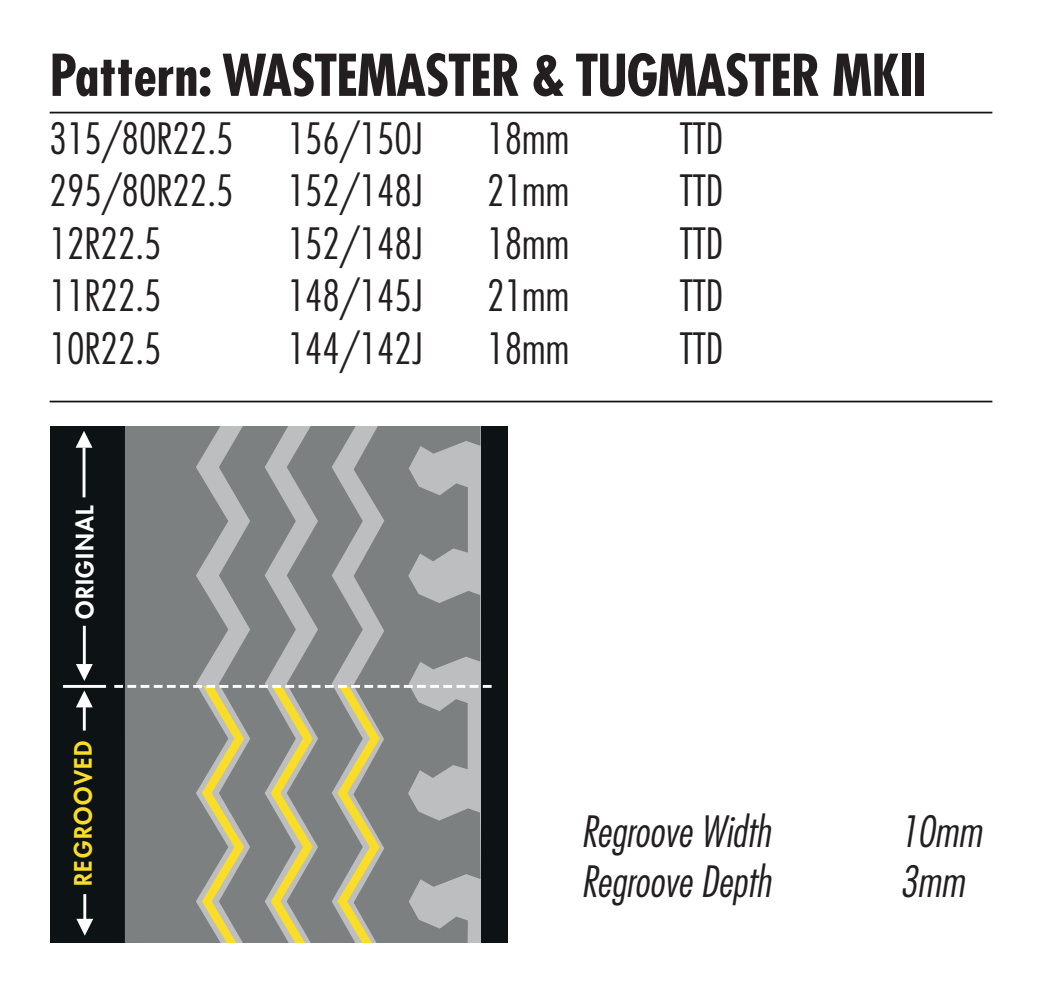
<style>
.page{position:relative;width:1042px;height:993px;background:#fff}
.page>*{position:absolute;margin:0;border:0;box-sizing:border-box;transform-origin:0 0}
.t1{font:700 condensed 56px "Futura LT Pro";letter-spacing:-.02em;color:#231f20}
.t2{font:300 condensed 42px "Futura LT Pro";color:#231f20}
.t3{font:italic 300 condensed 42px "Futura LT Pro";color:#231f20}
.t4{font:800 23.45px "Futura LT Pro";color:#f9dd28}
.t5{font:800 23.45px "Futura LT Pro";letter-spacing:.065em;color:#fff}
</style>
<div class="page">
<div style="left:50px;top:426px;width:457px;height:516px;background:#0d1214"></div>
<svg style="left:125px;top:426px;width:355px;height:516px;background:#8c8f90"></svg>
<svg style="left:195px;top:672px;width:191px;height:270px;background:#9b9a80"></svg>
<div style="left:202px;top:677px;width:12px;height:8px;background:#bcbebf"></div>
<div style="left:271px;top:677px;width:12px;height:8px;background:#bcbebf"></div>
<div style="left:338px;top:677px;width:11px;height:8px;background:#bcbebf"></div>
<svg style="left:114px;top:684px;width:377px;height:3px"></svg>
<svg style="left:76px;top:431px;width:16px;height:16px"></svg>
<svg style="left:76px;top:663px;width:17px;height:17px"></svg>
<hr style="left:83px;top:447px;width:2px;height:50px;background:#fff">
<hr style="left:83px;top:625px;width:3px;height:39px;background:#fff">
<hr style="left:83px;top:707px;width:3px;height:23px;background:#fff">
<svg style="left:76px;top:690px;width:17px;height:17px"></svg>
<hr style="left:63px;top:684px;width:43px;height:3px;background:#fff">
<svg style="left:76px;top:918px;width:17px;height:17px"></svg>
<hr style="left:83px;top:893px;width:3px;height:25px;background:#fff">
<hr style="left:50px;top:112px;width:942px;height:1px;background:#101414">
<hr style="left:50px;top:400px;width:942px;height:2px;background:#101414">
<h1 class="t1" style="left:50px;top:38px;width:878px">Pattern: WASTEMASTER &amp; TUGMASTER MKII</h1>
<p class="t2" style="left:50px;top:111px;width:186px">315/80R22.5</p>
<p class="t2" style="left:288px;top:111px;width:137px">156/150J</p>
<p class="t2" style="left:487px;top:111px;width:83px">18mm</p>
<p class="t2" style="left:680px;top:111px;width:45px">TTD</p>
<p class="t2" style="left:50px;top:164px;width:186px">295/80R22.5</p>
<p class="t2" style="left:288px;top:164px;width:137px">152/148J</p>
<p class="t2" style="left:487px;top:164px;width:83px">21mm</p>
<p class="t2" style="left:680px;top:164px;width:45px">TTD</p>
<p class="t2" style="left:50px;top:216px;width:114px">12R22.5</p>
<p class="t2" style="left:288px;top:216px;width:137px">152/148J</p>
<p class="t2" style="left:487px;top:216px;width:83px">18mm</p>
<p class="t2" style="left:680px;top:216px;width:45px">TTD</p>
<p class="t2" style="left:50px;top:269px;width:114px">11R22.5</p>
<p class="t2" style="left:288px;top:269px;width:137px">148/145J</p>
<p class="t2" style="left:487px;top:269px;width:83px">21mm</p>
<p class="t2" style="left:680px;top:269px;width:45px">TTD</p>
<p class="t2" style="left:50px;top:321px;width:114px">10R22.5</p>
<p class="t2" style="left:288px;top:321px;width:137px">144/142J</p>
<p class="t2" style="left:487px;top:321px;width:83px">18mm</p>
<p class="t2" style="left:680px;top:321px;width:45px">TTD</p>
<p class="t5" style="left:67px;top:619px;width:115px;rotate:-90deg">ORIGINAL</p>
<p class="t4" style="left:65px;top:885px;width:146px;rotate:-90deg">R GE R O O V DE</p>
<p class="t3" style="left:581px;top:804px;width:191px">Regroove Width</p>
<p class="t3" style="left:899px;top:804px;width:83px">10mm</p>
<p class="t3" style="left:581px;top:854px;width:191px">Regroove Depth</p>
<p class="t3" style="left:899px;top:854px;width:66px">3mm</p>
</div>
